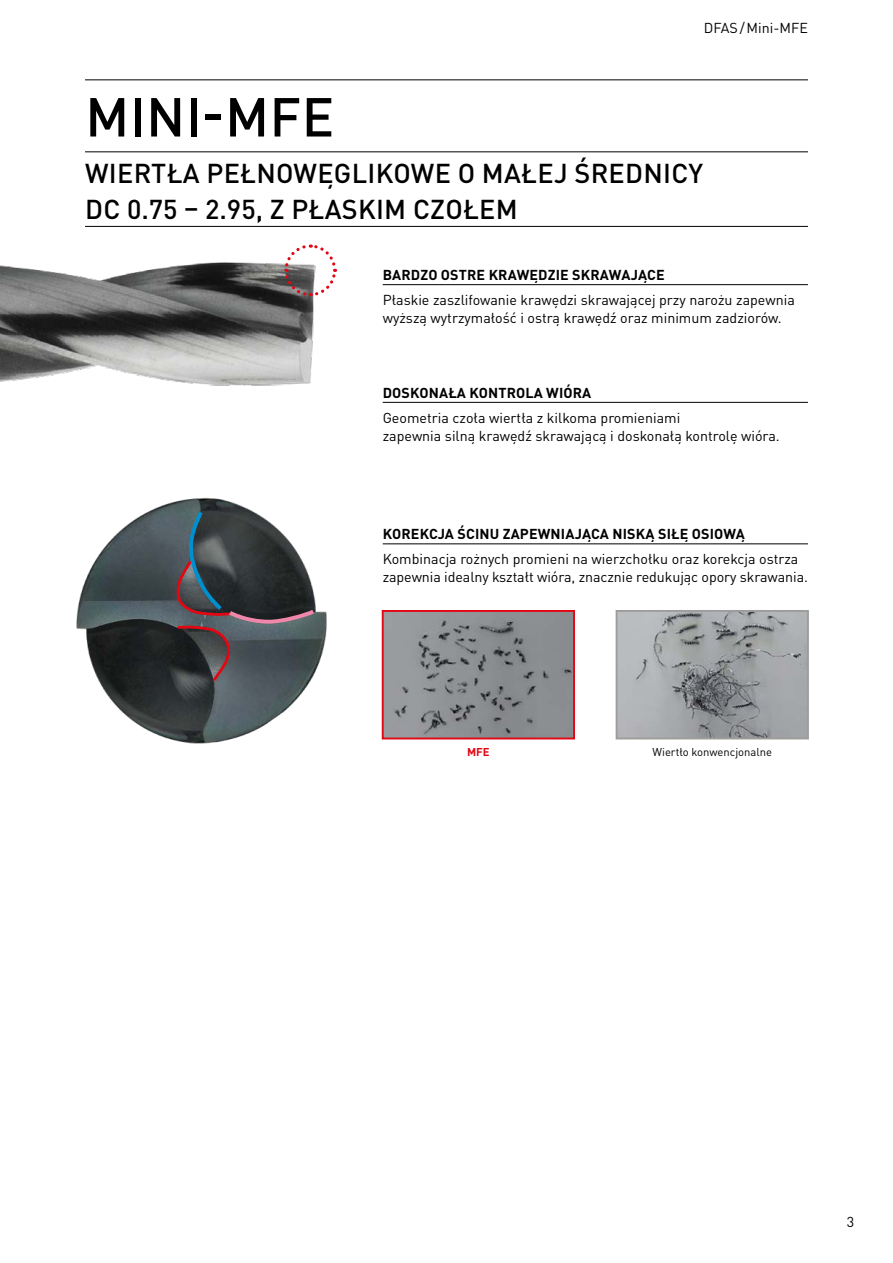
<style>
.page{position:relative;width:893px;height:1263px;background:#fff}
.page>*{position:absolute;margin:0;border:0;box-sizing:border-box;transform-origin:0 0}
.MHG_Headline_36_36pt{font:500 54px "DIN Pro";letter-spacing:.01em;color:#000}
.MHG_Subline_18_24pt{font:500 27px/36px "DIN Pro";letter-spacing:.01em;color:#000}
.MHG_Copytext_BASE_9{font:14.25px/18px "DIN Pro";color:#000}
.MHG_Copytext_Headlin{font:700 14.25px "DIN Pro";letter-spacing:.01em;color:#000}
.MHG_Table_center_ali{font:11.25px "DIN Pro";color:#000}
.MHG_Table_center_ali-2{font:700 11.25px "DIN Pro";color:#e30613}
</style>
<div class="page">
<img style="left:385px;top:613px;width:187px;height:123px">
<div style="left:382px;top:610px;width:193px;height:129px;border:2px solid #e30613"></div>
<img style="left:0;top:262px;width:314px;height:124px">
<img style="left:619px;top:613px;width:187px;height:123px">
<div style="left:616px;top:610px;width:193px;height:129px;border:2px solid #9d9d9c"></div>
<img style="left:77px;top:497px;width:250px;height:247px">
<svg style="left:174px;top:509px;width:144px;height:174px"></svg>
<svg style="left:283px;top:244px;width:55px;height:54px"></svg>
<hr style="left:85px;top:226px;width:723px;height:1px;background:#000">
<hr style="left:383px;top:402px;width:425px;height:1px;background:#000">
<hr style="left:383px;top:543px;width:425px;height:1px;background:#000">
<hr style="left:383px;top:284px;width:425px;height:1px;background:#000">
<hr style="left:85px;top:79px;width:723px;height:1px;background:#000">
<hr style="left:85px;top:151px;width:723px;height:1px;background:#000">
<p class="MHG_Headline_36_36pt" style="left:85px;top:73px;width:250px">MINI-MFE</p>
<p class="MHG_Copytext_BASE_9" style="left:704px;top:18px;width:106px">DFAS/Mini-MFE</p>
<p class="MHG_Subline_18_24pt" style="left:85px;top:152px;width:619px">WIERTŁA PEŁNOWĘGLIKOWE O MAŁEJ ŚREDNICY<br>DC 0.75 – 2.95, Z PŁASKIM CZOŁEM</p>
<p class="MHG_Copytext_Headlin" style="left:383px;top:263px;width:283px">BARDZO OSTRE KRAWĘDZIE SKRAWAJĄCE</p>
<p class="MHG_Copytext_BASE_9" style="left:383px;top:289px;width:414px">Płaskie zaszlifowanie krawędzi skrawającej przy narożu zapewnia wyższą wytrzymałość i ostrą krawędź oraz minimum zadziorów.</p>
<p class="MHG_Copytext_Headlin" style="left:383px;top:381px;width:210px">DOSKONAŁA KONTROLA WIÓRA</p>
<p class="MHG_Copytext_BASE_9" style="left:383px;top:407px;width:399px">Geometria czoła wiertła z kilkoma promieniami<br>zapewnia silną krawędź skrawającą i doskonałą kontrolę wióra.</p>
<p class="MHG_Copytext_Headlin" style="left:383px;top:522px;width:364px">KOREKCJA ŚCINU ZAPEWNIAJĄCA NISKĄ SIŁĘ OSIOWĄ</p>
<p class="MHG_Copytext_BASE_9" style="left:383px;top:549px;width:427px">Kombinacja rożnych promieni na wierzchołku oraz korekcja ostrza zapewnia idealny kształt wióra, znacznie redukując opory skrawania.</p>
<p class="MHG_Table_center_ali-2" style="left:467px;top:743px;width:24px">MFE</p>
<p class="MHG_Table_center_ali" style="left:653px;top:743px;width:121px">Wiertło konwencjonalne</p>
<p class="MHG_Copytext_BASE_9" style="left:847px;top:1211px;width:9px">3</p>
</div>
